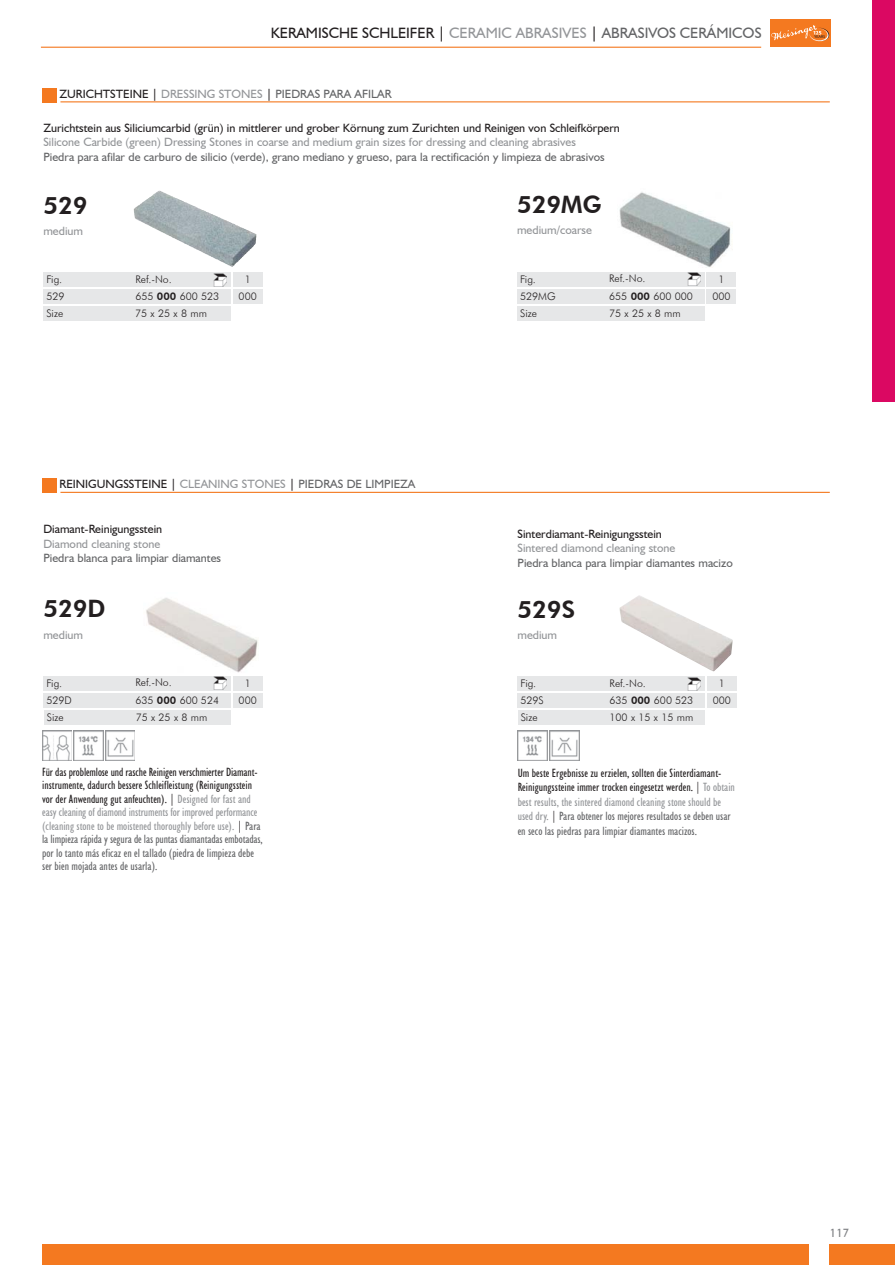
<style>
.page{position:relative;width:895px;height:1265px;background:#fff}
.page>*{position:absolute;margin:0;border:0;box-sizing:border-box;transform-origin:0 0}
.t1{font:800 24px "Futura BT";color:#231f20}
.t2{font:15px "Humanist 521 BT";color:#231f20}
.t3{font:condensed 12px/13.5px "Humanist 521 BT";color:#231f20}
.t4{font:12px "Humanist 521 BT";color:#636466}
.t5{font:12px "Humanist 521 BT";color:#231f20}
.t6{font:12px "Humanist 521 BT";color:#939598}
.t7{font:12px "Humanist 521 BT";color:#808285}
.t8{font:300 10.5px "Futura BT";color:#231f20}
.s1{color:#939598}
.s2{color:#636466}
.s3{color:#231f20}
.s4{font-weight:800}
</style>
<div class="page">
<div style="left:871px;top:0;width:23px;height:401px;background:#db0862"></div>
<div style="left:769px;top:20px;width:61px;height:27px;background:#f47920"></div>
<svg style="left:771px;top:25px;width:59px;height:17px"></svg>
<hr style="left:41px;top:47px;width:719px;height:1px;background:#f47920">
<div style="left:829px;top:1244px;width:65px;height:21px;background:#f47920"></div>
<div style="left:42px;top:1244px;width:765px;height:21px;background:#f47920"></div>
<div style="left:43px;top:289px;width:43px;height:15px;background:#e6e7e8"></div>
<div style="left:43px;top:306px;width:43px;height:15px;background:#e6e7e8"></div>
<div style="left:517px;top:306px;width:42px;height:14px;background:#e6e7e8"></div>
<img style="left:133px;top:190px;width:53px;height:54px">
<div style="left:233px;top:289px;width:29px;height:15px;background:#e6e7e8"></div>
<div style="left:86px;top:289px;width:144px;height:15px;background:#e6e7e8"></div>
<div style="left:86px;top:306px;width:144px;height:15px;background:#e6e7e8"></div>
<div style="left:559px;top:306px;width:145px;height:14px;background:#e6e7e8"></div>
<div style="left:43px;top:272px;width:187px;height:15px;background:#e6e7e8"></div>
<div style="left:233px;top:272px;width:29px;height:15px;background:#e6e7e8"></div>
<svg style="left:213px;top:274px;width:13px;height:12px"></svg>
<img style="left:619px;top:192px;width:112px;height:75px">
<div style="left:517px;top:272px;width:187px;height:15px;background:#e6e7e8"></div>
<div style="left:517px;top:289px;width:42px;height:15px;background:#e6e7e8"></div>
<div style="left:706px;top:289px;width:30px;height:15px;background:#e6e7e8"></div>
<div style="left:559px;top:289px;width:145px;height:15px;background:#e6e7e8"></div>
<div style="left:706px;top:272px;width:30px;height:15px;background:#e6e7e8"></div>
<svg style="left:687px;top:273px;width:12px;height:13px"></svg>
<div style="left:43px;top:693px;width:43px;height:15px;background:#e6e7e8"></div>
<img style="left:146px;top:598px;width:112px;height:75px">
<div style="left:233px;top:693px;width:29px;height:15px;background:#e6e7e8"></div>
<div style="left:86px;top:693px;width:144px;height:15px;background:#e6e7e8"></div>
<div style="left:43px;top:676px;width:187px;height:15px;background:#e6e7e8"></div>
<div style="left:233px;top:676px;width:29px;height:15px;background:#e6e7e8"></div>
<svg style="left:213px;top:677px;width:13px;height:13px"></svg>
<div style="left:44px;top:710px;width:42px;height:15px;background:#e6e7e8"></div>
<div style="left:517px;top:710px;width:43px;height:15px;background:#e6e7e8"></div>
<div style="left:86px;top:710px;width:145px;height:15px;background:#e6e7e8"></div>
<div style="left:560px;top:710px;width:144px;height:15px;background:#e6e7e8"></div>
<div style="left:517px;top:693px;width:42px;height:15px;background:#e6e7e8"></div>
<img style="left:619px;top:595px;width:113px;height:77px">
<div style="left:706px;top:693px;width:30px;height:15px;background:#e6e7e8"></div>
<div style="left:559px;top:693px;width:145px;height:15px;background:#e6e7e8"></div>
<div style="left:517px;top:676px;width:187px;height:15px;background:#e6e7e8"></div>
<div style="left:706px;top:676px;width:30px;height:15px;background:#e6e7e8"></div>
<svg style="left:687px;top:677px;width:13px;height:13px"></svg>
<img style="left:517px;top:731px;width:30px;height:29px">
<img style="left:549px;top:731px;width:29px;height:29px">
<img style="left:74px;top:731px;width:29px;height:29px">
<img style="left:105px;top:731px;width:30px;height:29px">
<img style="left:42px;top:731px;width:30px;height:29px">
<hr style="left:60px;top:101px;width:769px;height:1px;background:#f47920">
<div style="left:42px;top:88px;width:15px;height:14px;background:#f47920"></div>
<hr style="left:60px;top:492px;width:769px;height:1px;background:#f47920">
<div style="left:42px;top:478px;width:15px;height:15px;background:#f47920"></div>
<p class="t2" style="left:270px;top:24px;width:492px">KERAMISCHE SCHLEIFER | <span class="s1">CERAMIC ABRASIVES</span> | <span class="s2">ABRASIVOS CERÁMICOS</span></p>
<p class="t4" style="left:60px;top:86px;width:333px"><span class="s3">ZURICHTSTEINE |</span> <span class="s1">DRESSING STONES</span> <span class="s3">|</span> PIEDRAS PARA AFILAR</p>
<p class="t5" style="left:43px;top:121px;width:577px">Zurichtstein aus Siliciumcarbid (grün) in mittlerer und grober Körnung zum Zurichten und Reinigen von Schleifkörpern</p>
<p class="t6" style="left:43px;top:135px;width:533px">Silicone Carbide (green) Dressing Stones in coarse and medium grain sizes for dressing and cleaning abrasives</p>
<p class="t4" style="left:43px;top:149px;width:562px">Piedra para afilar de carburo de silicio (verde), grano mediano y grueso, para la rectificación y limpieza de abrasivos</p>
<h1 class="t1" style="left:43px;top:191px;width:46px">529</h1>
<h1 class="t1" style="left:517px;top:190px;width:86px">529MG</h1>
<p class="t6" style="left:43px;top:223px;width:41px">medium</p>
<p class="t6" style="left:517px;top:223px;width:76px">medium/coarse</p>
<p class="t8" style="left:46px;top:273px;width:17px">Fig.</p>
<p class="t8" style="left:135px;top:273px;width:38px">Ref.-No.</p>
<p class="t8" style="left:244px;top:273px;width:8px">1</p>
<p class="t8" style="left:520px;top:273px;width:17px">Fig.</p>
<p class="t8" style="left:609px;top:272px;width:38px">Ref.-No.</p>
<p class="t8" style="left:718px;top:273px;width:8px">1</p>
<p class="t8" style="left:520px;top:290px;width:37px">529MG</p>
<p class="t8" style="left:609px;top:290px;width:85px">655 <span class="s4">000</span> 600 000</p>
<p class="t8" style="left:712px;top:290px;width:20px">000</p>
<p class="t8" style="left:135px;top:290px;width:85px">655 <span class="s4">000</span> 600 523</p>
<p class="t8" style="left:46px;top:290px;width:20px">529</p>
<p class="t8" style="left:238px;top:290px;width:20px">000</p>
<p class="t8" style="left:46px;top:307px;width:18px">Size</p>
<p class="t8" style="left:135px;top:307px;width:73px">75 x 25 x 8 mm</p>
<p class="t8" style="left:520px;top:306px;width:18px">Size</p>
<p class="t8" style="left:608px;top:306px;width:73px">75 x 25 x 8 mm</p>
<p class="t5" style="left:60px;top:477px;width:357px">REINIGUNGSSTEINE | <span class="s1">CLEANING STONES</span> | <span class="s2">PIEDRAS DE LIMPIEZA</span></p>
<p class="t5" style="left:43px;top:522px;width:120px">Diamant-Reinigungsstein</p>
<p class="t6" style="left:43px;top:536px;width:118px">Diamond cleaning stone</p>
<p class="t4" style="left:43px;top:551px;width:179px">Piedra blanca para limpiar diamantes</p>
<p class="t5" style="left:517px;top:526px;width:146px">Sinterdiamant-Reinigungsstein</p>
<p class="t6" style="left:517px;top:541px;width:159px">Sintered diamond cleaning stone</p>
<p class="t4" style="left:517px;top:555px;width:217px">Piedra blanca para limpiar diamantes macizo</p>
<h1 class="t1" style="left:43px;top:594px;width:64px">529D</h1>
<h1 class="t1" style="left:517px;top:595px;width:59px">529S</h1>
<p class="t6" style="left:43px;top:627px;width:41px">medium</p>
<p class="t6" style="left:517px;top:627px;width:41px">medium</p>
<p class="t8" style="left:46px;top:677px;width:17px">Fig.</p>
<p class="t8" style="left:135px;top:676px;width:38px">Ref.-No.</p>
<p class="t8" style="left:47px;top:711px;width:18px">Size</p>
<p class="t8" style="left:136px;top:711px;width:73px">75 x 25 x 8 mm</p>
<p class="t8" style="left:520px;top:711px;width:18px">Size</p>
<p class="t8" style="left:609px;top:711px;width:85px">100 x 15 x 15 mm</p>
<p class="t8" style="left:520px;top:677px;width:17px">Fig.</p>
<p class="t8" style="left:609px;top:677px;width:38px">Ref.-No.</p>
<p class="t8" style="left:244px;top:677px;width:8px">1</p>
<p class="t8" style="left:718px;top:677px;width:8px">1</p>
<p class="t8" style="left:135px;top:694px;width:85px">635 <span class="s4">000</span> 600 524</p>
<p class="t8" style="left:46px;top:694px;width:27px">529D</p>
<p class="t8" style="left:238px;top:694px;width:20px">000</p>
<p class="t8" style="left:609px;top:694px;width:85px">635 <span class="s4">000</span> 600 523</p>
<p class="t8" style="left:520px;top:694px;width:25px">529S</p>
<p class="t8" style="left:712px;top:694px;width:20px">000</p>
<p class="t3" style="left:42px;top:765px;width:222px">Für das problemlose und rasche Reinigen verschmierter Dia mant&shy;instrumente, dadurch bessere Schleifleistung (Reinigungsstein vor der Anwendung gut anfeuchten). | <span class="s1">Designed for fast and easy cleaning of diamond instruments for im proved performance (cleaning stone to be moistened thoroughly before use).</span> | <span class="s2">Para la limpieza rápida y segura de las puntas diamantadas embotadas, por lo tanto más eficaz en el tallado (piedra de limpieza debe ser bien mojada antes de usarla).</span></p>
<p class="t3" style="left:517px;top:766px;width:219px;line-height:14.4px">Um beste Ergebnisse zu erzielen, sollten die Sinterdiamant-Reinigungssteine immer trocken eingesetzt werden. | <span class="s1">To obtain best results, the sintered diamond cleaning stone should be used dry.</span> | <span class="s2">Para obtener los mejores resultados se deben usar en seco las piedras para limpiar diamantes macizos.</span></p>
<p class="t7" style="left:829px;top:1226px;width:21px">117</p>
</div>
